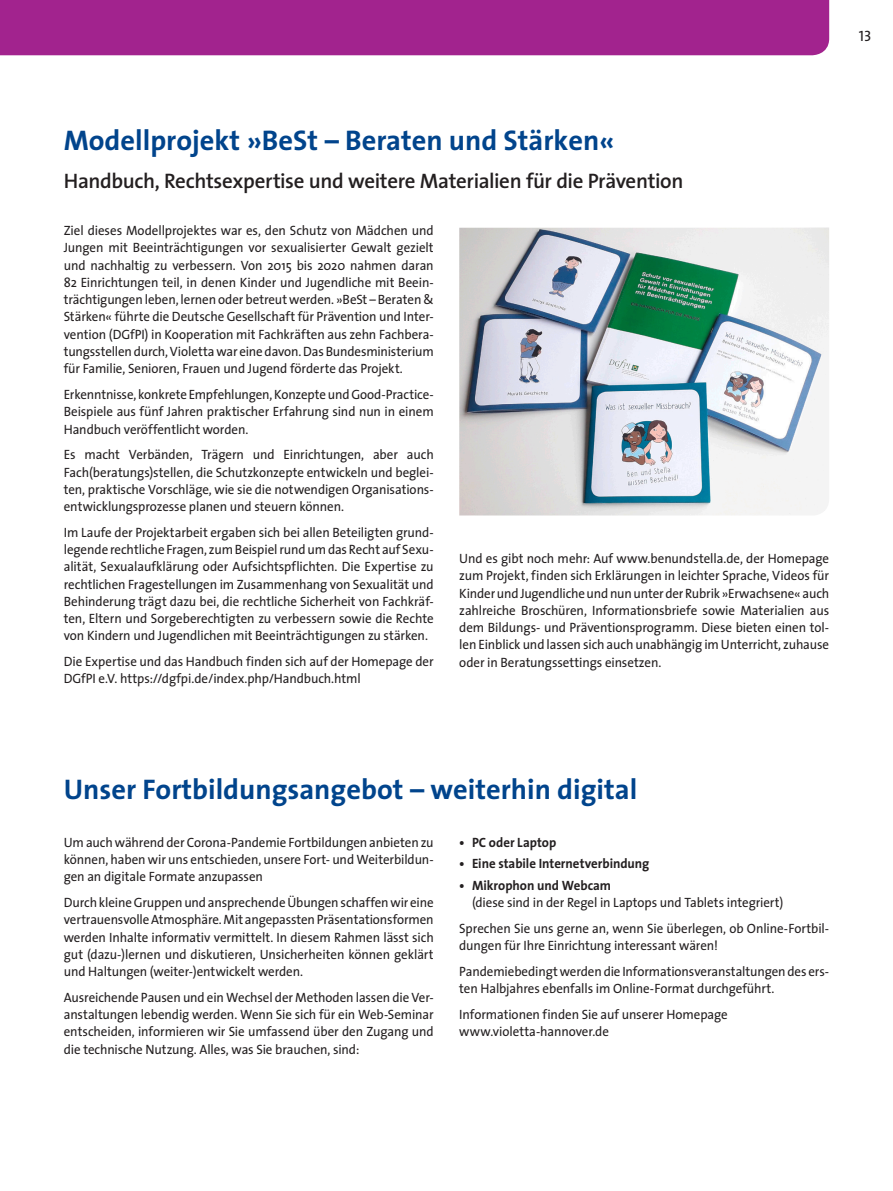
<style>
.page{position:relative;width:893px;height:1191px;background:#fff}
.page>*{position:absolute;margin:0;border:0;box-sizing:border-box;transform-origin:0 0}
.t1{font:700 28.5px "The Sans";color:#01448c}
.t2{font:600 21px "The Sans";letter-spacing:-.015em;color:#231f20}
.t3{font:15px "The Sans Regular Caps";color:#231f20}
.t4{font:13.5px/17.2px "The Sans";letter-spacing:-.01em;color:#231f20;text-align:justify;scale:.96 1}
.t5{font:700 13.5px "The Sans";color:#231f20;scale:.96 1}
</style>
<div class="page">
<div style="left:0;top:0;width:829px;height:55px;background:#a2238e"></div>
<img style="left:459px;top:228px;width:370px;height:287px">
<p class="t3" style="left:859px;top:28px;width:14px">13</p>
<h1 class="t1" style="left:64px;top:117px;width:552px">Modellprojekt »BeSt – Beraten und Stärken«</h1>
<h2 class="t2" style="left:64px;top:163px;width:621px">Handbuch, Rechtsexpertise und weitere Materialien für die Prävention</h2>
<p class="t4" style="left:64px;top:221px;width:387px">Ziel dieses Modellprojektes war es, den Schutz von Mädchen und Jungen mit Beeinträchtigungen vor sexualisierter Gewalt gezielt und nachhaltig zu verbessern. Von 2015 bis 2020 nahmen daran 82 Einrichtungen teil, in denen Kinder und Jugendliche mit Beein&shy;trächtigungen leben, lernen oder betreut werden. »BeSt – Beraten &amp; Stärken« führte die Deutsche Gesellschaft für Prävention und Inter&shy;vention (DGfPI) in Kooperation mit Fachkräften aus zehn Fachbera&shy;tungsstellen durch, Violetta war eine davon. Das Bundesministerium für Familie, Senioren, Frauen und Jugend förderte das Projekt.</p>
<p class="t4" style="left:64px;top:385px;width:387px">Erkenntnisse, konkrete Empfehlungen, Konzepte und Good-Practice-Beispiele aus fünf Jahren praktischer Erfahrung sind nun in einem Handbuch veröffentlicht worden.</p>
<p class="t4" style="left:64px;top:446px;width:387px">Es macht Verbänden, Trägern und Einrichtungen, aber auch Fach(beratungs)stellen, die Schutzkonzepte entwickeln und beglei&shy;ten, praktische Vorschläge, wie sie die notwendigen Organisations&shy;entwicklungsprozesse planen und steuern können.</p>
<p class="t4" style="left:64px;top:523px;width:387px">Im Laufe der Projektarbeit ergaben sich bei allen Beteiligten grund&shy;legende rechtliche Fragen, zum Beispiel rund um das Recht auf Sexu&shy;alität, Sexualaufklärung oder Aufsichtspflichten. Die Expertise zu rechtlichen Fragestellungen im Zusammenhang von Sexualität und Behinderung trägt dazu bei, die rechtliche Sicherheit von Fachkräf&shy;ten, Eltern und Sorgeberechtigten zu verbessern sowie die Rechte von Kindern und Jugendlichen mit Beeinträchtigungen zu stärken.</p>
<p class="t4" style="left:64px;top:652px;width:387px">Die Expertise und das Handbuch finden sich auf der Homepage der<br>DGfPI e.V. https://dgfpi.de/index.php/Handbuch.html</p>
<p class="t4" style="left:459px;top:549px;width:387px">Und es gibt noch mehr: Auf www.benundstella.de, der Homepage zum Projekt, finden sich Erklärungen in leichter Sprache, Videos für Kinder und Jugendliche und nun unter der Rubrik »Erwachsene« auch zahlreiche Broschüren, Informationsbriefe sowie Materialien aus dem Bildungs- und Präventionsprogramm. Diese bieten einen tol&shy;len Einblick und lassen sich auch unabhängig im Unterricht, zuhause oder in Beratungssettings einsetzen.</p>
<h1 class="t1" style="left:64px;top:766px;width:575px">Unser Fortbildungsangebot – weiterhin digital</h1>
<p class="t4" style="left:64px;top:833px;width:387px">Um auch während der Corona-Pandemie Fortbildungen anbieten zu können, haben wir uns entschieden, unsere Fort- und Weiterbildun&shy;gen an digitale Formate anzupassen</p>
<p class="t4" style="left:64px;top:893px;width:387px">Durch kleine Gruppen und ansprechende Übungen schaffen wir eine vertrauensvolle Atmosphäre. Mit angepassten Präsentationsformen werden Inhalte informativ vermittelt. In diesem Rahmen lässt sich gut (dazu-)lernen und diskutieren, Unsicherheiten können geklärt und Haltungen (weiter-)entwickelt werden.</p>
<p class="t4" style="left:64px;top:988px;width:387px">Ausreichende Pausen und ein Wechsel der Methoden lassen die Ver&shy;anstaltungen lebendig werden. Wenn Sie sich für ein Web-Seminar entscheiden, informieren wir Sie umfassend über den Zugang und die technische Nutzung. Alles, was Sie brauchen, sind:</p>
<p class="t5" style="left:459px;top:831px;width:103px">• PC oder Laptop</p>
<p class="t5" style="left:459px;top:852px;width:200px">• Eine stabile Internetverbindung</p>
<p class="t5" style="left:459px;top:874px;width:160px">• Mikrophon und Webcam</p>
<p class="t4" style="left:459px;top:889px;width:387px;line-height:25.8px;text-indent:13px">(diese sind in der Regel in Laptops und Tablets integriert)<br>Sprechen Sie uns gerne an, wenn Sie überlegen, ob Online-Fortbil-</p>
<p class="t4" style="left:459px;top:932px;width:387px;line-height:25.8px">dungen für Ihre Einrichtung interessant wären!<br>Pandemiebedingt werden die Informationsveranstaltungen des ers-</p>
<p class="t4" style="left:459px;top:975px;width:330px;line-height:25.8px">ten Halbjahres ebenfalls im Online-Format durchgeführt.<br>Informationen finden Sie auf unserer Homepage</p>
<p class="t4" style="left:459px;top:1022px;width:158px">www.violetta-hannover.de</p>
</div>
